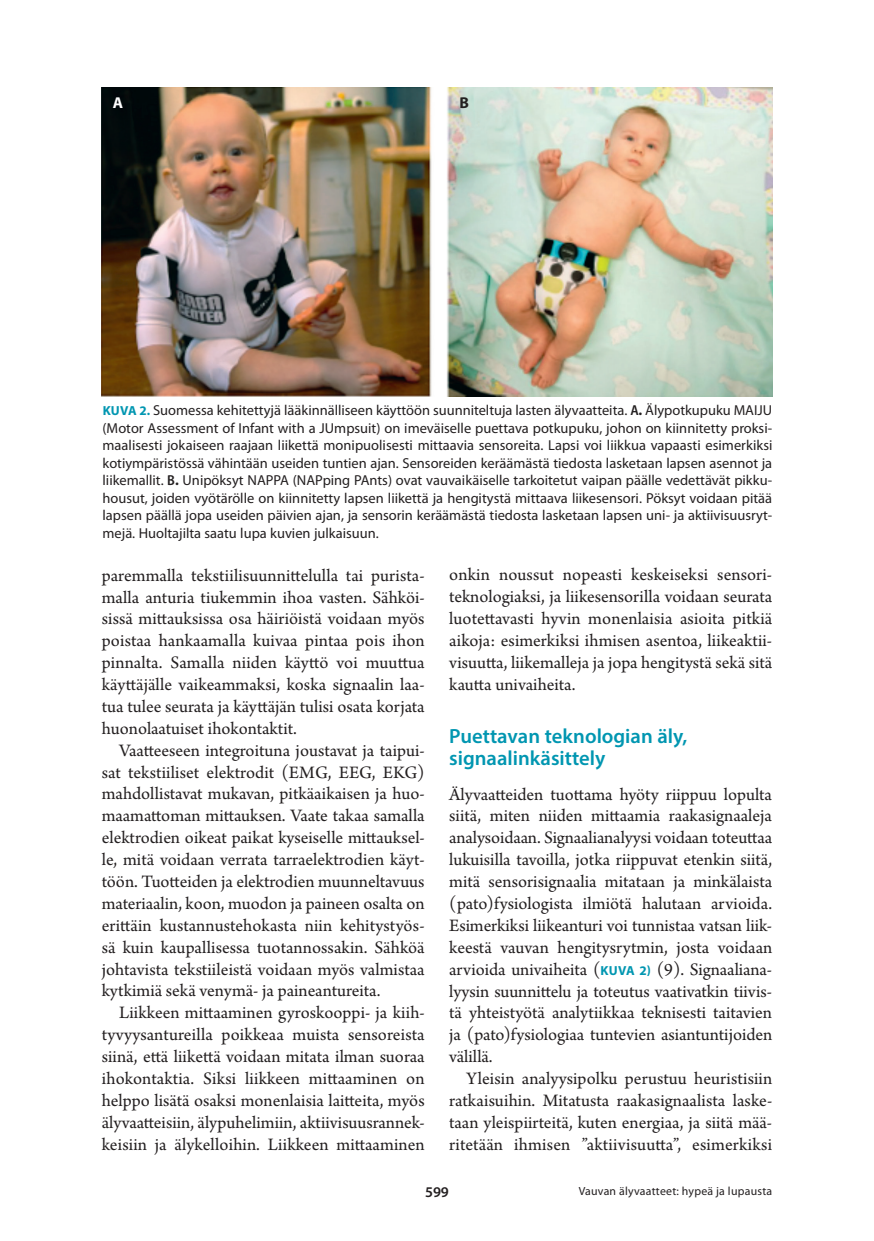
<style>
.page{position:relative;width:874px;height:1241px;background:#fff}
.page>*{position:absolute;margin:0;border:0;box-sizing:border-box;transform-origin:0 0}
.t1{font:600 20.65px/21.9px "Myriad Pro";color:#0096b1}
.t2{font:18.38px/21.9px "Arno Pro";color:#231f20;text-align:justify}
.t3{font:700 15.75px "Myriad Pro";color:#fff}
.t4{font:700 15.75px "Myriad Pro";color:#231f20}
.t5{font:600 14.88px "Myriad Pro";color:#231f20}
.t6{font:14.35px/17.5px "Myriad Pro";color:#231f20;text-align:justify}
.t7{font:11.9px "Myriad Pro";letter-spacing:.02em;color:#231f20}
.s1{font-weight:700;font-size:13.12px;color:#0096b1}
.s2{font-weight:600;font-stretch:semi-condensed}
.s3{font-weight:700}
.s4{font-family:"Myriad Pro";font-weight:700;font-size:13.12px;color:#0096b1}
</style>
<div class="page">
<img style="left:102px;top:87px;width:669px;height:310px">
<p class="t3" style="left:113px;top:93px;width:12px">A</p>
<p class="t4" style="left:459px;top:93px;width:11px">B</p>
<p class="t6" style="left:102px;top:401px;width:671px"><span class="s1">KUVA 2.</span> Suomessa kehitettyjä lääkinnälliseen käyttöön suunniteltuja lasten älyvaatteita. <span class="s2">A</span><span class="s3">.</span> Älypotkupuku MAIJU (Motor Assessment of Infant with a JUmpsuit) on imeväiselle puettava potkupuku, johon on kiinnitetty proksi&shy;maalisesti jokaiseen raajaan liikettä monipuolisesti mittaavia sensoreita. Lapsi voi liikkua vapaasti esimerkiksi kotiympäristössä vähintään useiden tuntien ajan. Sensoreiden keräämästä tiedosta lasketaan lapsen asennot ja liikemallit. <span class="s2">B</span><span class="s3">.</span> Unipöksyt NAPPA (NAPping PAnts) ovat vauvaikäiselle tarkoitetut vaipan päälle vedettävät pikku&shy;housut, joiden vyötärölle on kiinnitetty lapsen liikettä ja hengitystä mittaava liikesensori. Pöksyt voidaan pitää lapsen päällä jopa useiden päivien ajan, ja sensorin keräämästä tiedosta lasketaan lapsen uni- ja aktiivisuusryt&shy;mejä. Huoltajilta saatu lupa kuvien julkaisuun.</p>
<p class="t2" style="left:102px;top:565px;width:324px">paremmalla tekstiilisuunnittelulla tai purista&shy;malla anturia tiukemmin ihoa vasten. Sähköi&shy;sissä mittauksissa osa häiriöistä voidaan myös poistaa hankaamalla kuivaa pintaa pois ihon pinnalta. Samalla niiden käyttö voi muuttua käyttäjälle vaikeammaksi, koska signaalin laa&shy;tua tulee seurata ja käyttäjän tulisi osata korjata huonolaatuiset ihokontaktit.</p>
<p class="t2" style="left:102px;top:740px;width:324px;text-indent:17px">Vaatteeseen integroituna joustavat ja taipui&shy;sat tekstiiliset elektrodit (EMG, EEG, EKG) mahdollistavat mukavan, pitkäaikaisen ja huo&shy;maamattoman mittauksen. Vaate takaa samalla elektrodien oikeat paikat kyseiselle mittauksel&shy;le, mitä voidaan verrata tarraelektrodien käyt&shy;töön. Tuotteiden ja elektrodien muunneltavuus materiaalin, koon, muodon ja paineen osalta on erittäin kustannustehokasta niin kehitystyös&shy;sä kuin kaupallisessa tuotannossakin. Sähköä johtavista tekstiileistä voidaan myös valmistaa kytkimiä sekä venymä- ja paineantureita.</p>
<p class="t2" style="left:102px;top:1002px;width:324px;text-indent:17px">Liikkeen mittaaminen gyroskooppi- ja kiih&shy;tyvyysantureilla poikkeaa muista sensoreista siinä, että liikettä voidaan mitata ilman suoraa ihokontaktia. Siksi liikkeen mittaaminen on helppo lisätä osaksi monenlaisia laitteita, myös älyvaatteisiin, älypuhelimiin, aktiivisuusrannek&shy;keisiin ja älykelloihin. Liikkeen mittaaminen</p>
<p class="t2" style="left:449px;top:565px;width:324px">onkin noussut nopeasti keskeiseksi sensori&shy;teknologiaksi, ja liikesensorilla voidaan seurata luotettavasti hyvin monenlaisia asioita pitkiä aikoja: esimerkiksi ihmisen asentoa, liikeaktii&shy;visuutta, liikemalleja ja jopa hengitystä sekä sitä kautta univaiheita.</p>
<p class="t1" style="left:449px;top:724px;width:239px">Puettavan teknologian äly, signaalinkäsittely</p>
<p class="t2" style="left:449px;top:784px;width:324px">Älyvaatteiden tuottama hyöty riippuu lopulta siitä, miten niiden mittaamia raakasignaaleja analysoidaan. Signaalianalyysi voidaan toteuttaa lukuisilla tavoilla, jotka riippuvat etenkin siitä, mitä sensorisignaalia mitataan ja minkälaista (pato)fysiologista ilmiötä halutaan arvioida.<br>Esimerkiksi liikeanturi voi tunnistaa vatsan liik&shy;keestä vauvan hengitysrytmin, josta voidaan arvioida univaiheita (<span class="s4">KUVA 2)</span> (9). Signaaliana&shy;lyysin suunnittelu ja toteutus vaativatkin tiivis&shy;tä yhteistyötä analytiikkaa teknisesti taitavien ja (pato)fysiologiaa tuntevien asiantuntijoiden välillä.</p>
<p class="t2" style="left:449px;top:1068px;width:324px;text-indent:17px">Yleisin analyysipolku perustuu heuristisiin ratkaisuihin. Mitatusta raakasignaalista laske&shy;taan yleispiirteitä, kuten energiaa, ja siitä mää&shy;ritetään ihmisen ”aktiivisuutta”, esimerkiksi</p>
<p class="t5" style="left:425px;top:1182px;width:25px">599</p>
<p class="t7" style="left:578px;top:1183px;width:195px">Vauvan älyvaatteet: hypeä ja lupausta</p>
</div>
